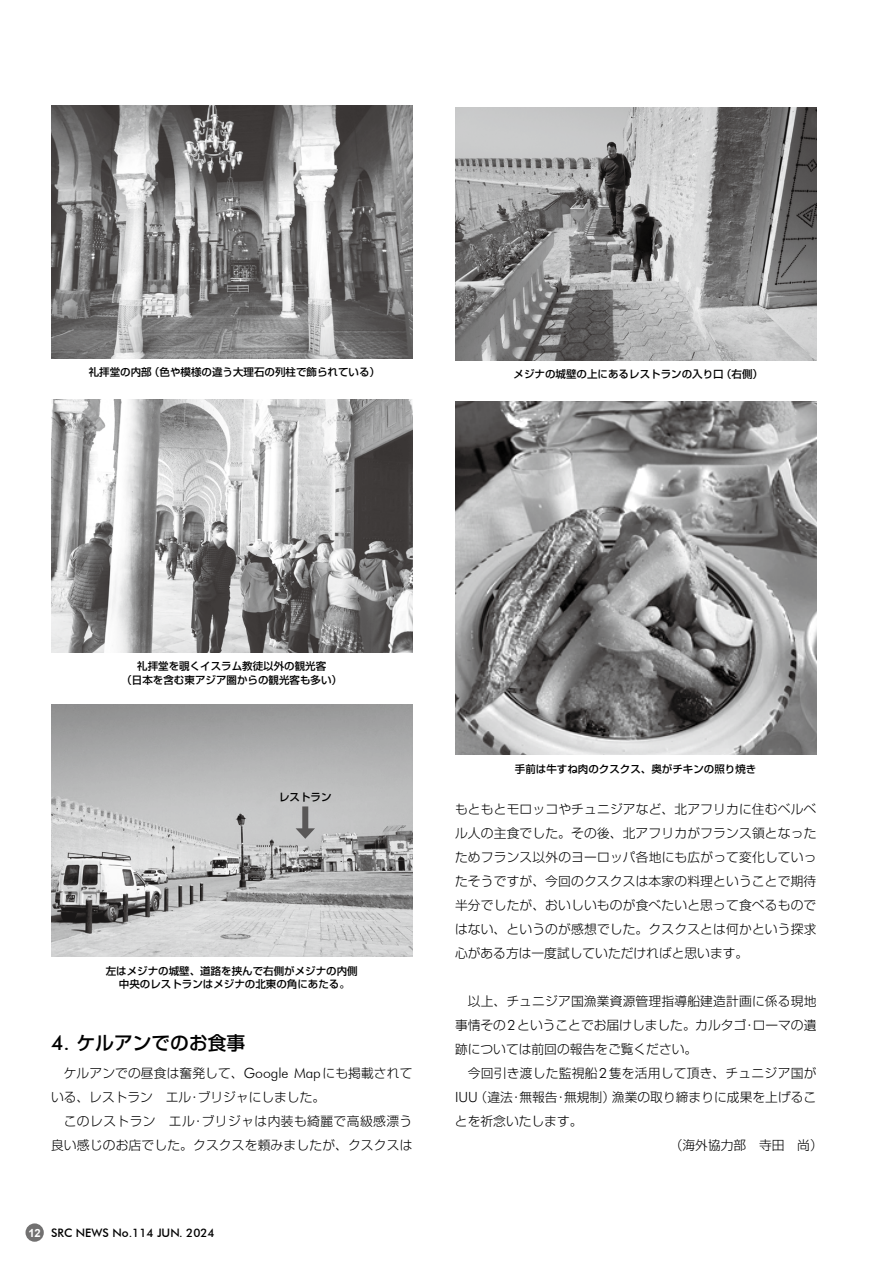
<style>
.page{position:relative;width:893px;height:1263px;background:#fff}
.page>*{position:absolute;margin:0;border:0;box-sizing:border-box;transform-origin:0 0}
.t1{font:500 18.75px "Shin Go Pro";color:#000}
.t2{font:300 12.75px/24px "Shin Go Pro";color:#000;text-align:justify}
.t3{font:300 12.75px "Shin Go Pro";letter-spacing:.02em;color:#000}
.t4{font:500 11.7px "Futura BT";color:#000}
.t5{font:500 10.5px/13.5px "Shin Go Pro";color:#000;text-align:center}
.s1{font-family:"Futura BT";font-size:20.7px}
.s2{font-family:"Futura BT";font-size:14.1px}
.s3{font-family:"Arial";font-weight:700;font-size:11.25px;color:#fff}
</style>
<div class="page">
<img style="left:51px;top:105px;width:361px;height:253px">
<img style="left:51px;top:400px;width:361px;height:253px">
<img style="left:51px;top:704px;width:361px;height:253px">
<div style="left:302px;top:806px;width:6px;height:26px;background:#595757"></div>
<svg style="left:296px;top:828px;width:19px;height:11px"></svg>
<img style="left:455px;top:107px;width:361px;height:253px">
<img style="left:455px;top:402px;width:361px;height:353px">
<div style="left:26px;top:1223px;width:18px;height:19px;background:#727171;border-radius:50%"></div>
<p class="t5" style="left:89px;top:364px;width:293px">礼拝堂の内部（色や模様の違う大理石の列柱で飾られている）</p>
<p class="t5" style="left:514px;top:366px;width:251px">メジナの城壁の上にあるレストランの入り口（右側）</p>
<p class="t5" style="left:121px;top:658px;width:222px">礼拝堂を覗くイスラム教徒以外の観光客<br>（日本を含む東アジア圏からの観光客も多い）</p>
<p class="t5" style="left:279px;top:789px;width:54px">レストラン</p>
<p class="t5" style="left:106px;top:962px;width:253px">左はメジナの城壁、道路を挟んで右側がメジナの内側中央のレストランはメジナの北東の角にあたる。</p>
<h1 class="t1" style="left:51px;top:1028px;width:196px"><span class="s1">4.</span> ケルアンでのお食事</h1>
<p class="t2" style="left:51px;top:1059px;width:363px;text-indent:13px">ケルアンでの昼食は奮発して、<span class="s2">Google Map</span>にも掲載されている、レストラン　エル・ブリジャにしました。</p>
<p class="t2" style="left:51px;top:1107px;width:363px;text-align:right">このレストラン　エル・ブリジャは内装も綺麗で高級感漂う良い感じのお店でした。クスクスを頼みましたが、クスクスは</p>
<p class="t4" style="left:28px;top:1225px;width:188px"><span class="s3">12</span> SRC NEWS No.114 JUN. 2024</p>
<p class="t5" style="left:515px;top:761px;width:243px">手前は牛すね肉のクスクス、奥がチキンの照り焼き</p>
<p class="t2" style="left:455px;top:795px;width:363px">もともとモロッコやチュニジアなど、北アフリカに住むベルベル人の主食でした。その後、北アフリカがフランス領となったためフランス以外のヨーロッパ各地にも広がって変化していったそうですが、今回のクスクスは本家の料理ということで期待半分でしたが、おいしいものが食べたいと思って食べるものではない、というのが感想でした。クスクスとは何かという探求心がある方は一度試していただければと思います。</p>
<p class="t2" style="left:455px;top:987px;width:363px;text-indent:13px">以上、チュニジア国漁業資源管理指導船建造計画に係る現地事情その<span class="s2">2</span>ということでお届けしました。カルタゴ・ローマの遺跡については前回の報告をご覧ください。</p>
<p class="t3" style="left:468px;top:1062px;width:350px">今回引き渡した監視船<span class="s2">2</span>隻を活用して頂き、チュニジア国が</p>
<p class="t2" style="left:455px;top:1083px;width:363px"><span class="s2">IUU</span>（違法・無報告・無規制）漁業の取り締まりに成果を上げるこ</p>
<p class="t2" style="left:455px;top:1107px;width:129px">とを祈念いたします。</p>
<p class="t2" style="left:670px;top:1131px;width:154px">（海外協力部　寺田　尚）</p>
</div>
